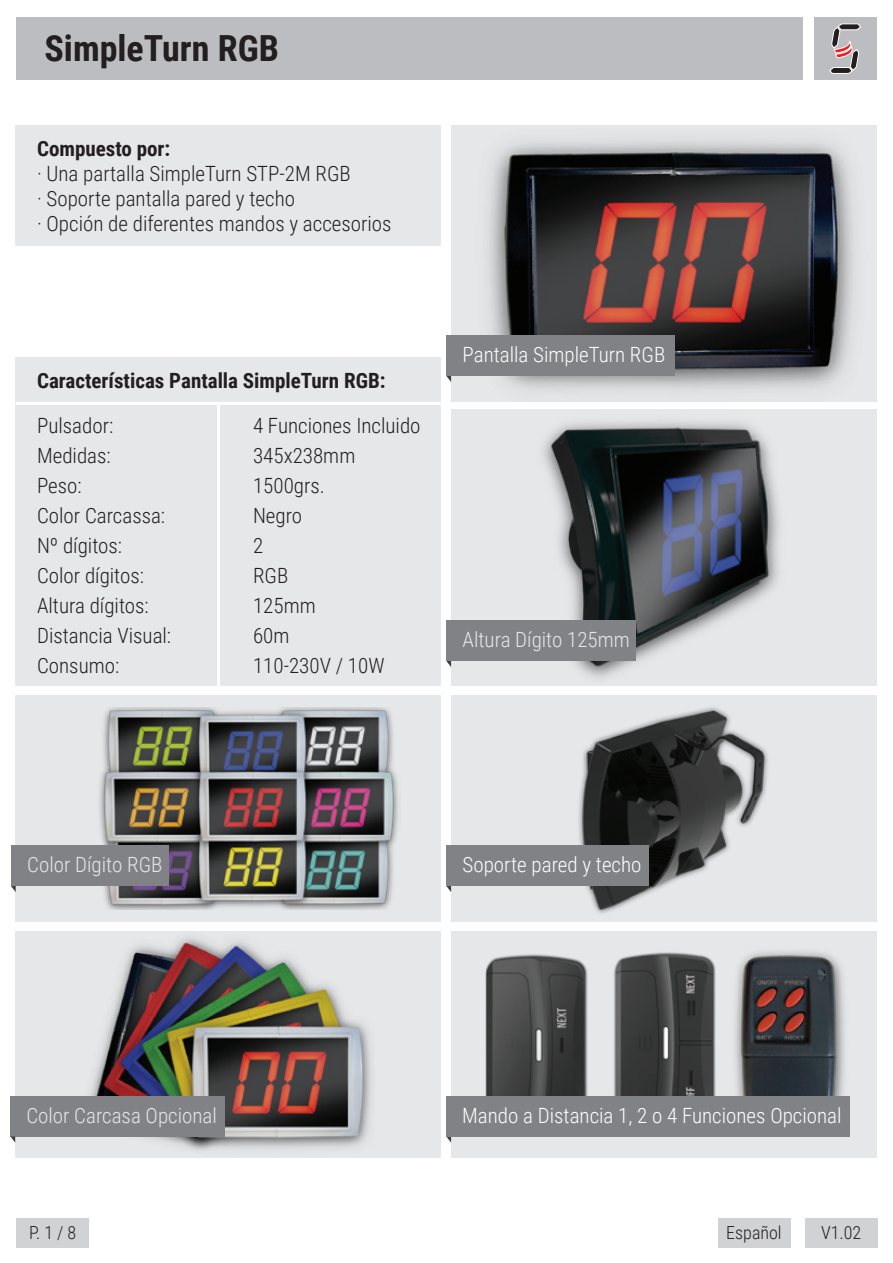
<style>
.page{position:relative;width:893px;height:1263px;background:#fff}
.page>*{position:absolute;margin:0;border:0;box-sizing:border-box;transform-origin:0 0}
.t1{font:700 36px "Roboto Condensed";color:#231f20}
.t2{font:300 21px/25.2px "Roboto Condensed";color:#231f20}
.t3{font:300 21px "Roboto Condensed";color:#fff}
.t4{font:300 21px "Roboto Condensed";color:#e6e7e9}
.t5{font:700 21px "Roboto Condensed";color:#231f20}
.t6{font:300 18px "Roboto Condensed";color:#231f20}
</style>
<div class="page">
<div style="left:17px;top:1218px;width:72px;height:30px;background:#d1d2d4"></div>
<div style="left:805px;top:1218px;width:72px;height:30px;background:#d1d2d4"></div>
<div style="left:718px;top:1218px;width:72px;height:30px;background:#d1d2d4"></div>
<div style="left:16px;top:18px;width:787px;height:62px;background:#bcbdc0"></div>
<div style="left:15px;top:931px;width:426px;height:227px;background:#e6e7e9"></div>
<img style="left:82px;top:937px;width:289px;height:214px">
<div style="left:451px;top:931px;width:425px;height:227px;background:#e6e7e9"></div>
<img style="left:721px;top:934px;width:156px;height:205px">
<div style="left:451px;top:695px;width:425px;height:226px;background:#e6e7e9"></div>
<img style="left:451px;top:125px;width:426px;height:307px">
<div style="left:16px;top:126px;width:425px;height:120px;background:#e6e7e9"></div>
<div style="left:16px;top:358px;width:425px;height:328px;background:#e6e7e9"></div>
<div style="left:451px;top:409px;width:425px;height:277px;background:#e6e7e9"></div>
<div style="left:16px;top:695px;width:425px;height:226px;background:#e6e7e9"></div>
<hr style="left:16px;top:402px;width:425px;height:3px;background:#fff">
<hr style="left:217px;top:402px;width:3px;height:288px;background:#fff">
<svg style="left:11px;top:886px;width:5px;height:6px"></svg>
<svg style="left:446px;top:886px;width:5px;height:6px"></svg>
<svg style="left:446px;top:661px;width:5px;height:6px"></svg>
<div style="left:446px;top:336px;width:228px;height:40px;background:#808285"></div>
<svg style="left:446px;top:376px;width:5px;height:6px"></svg>
<div style="left:10px;top:1096px;width:215px;height:40px;background:#808285"></div>
<svg style="left:10px;top:1136px;width:5px;height:7px"></svg>
<img style="left:97px;top:707px;width:302px;height:202px">
<div style="left:11px;top:846px;width:158px;height:40px;background:#808285"></div>
<svg style="left:446px;top:1136px;width:5px;height:7px"></svg>
<img style="left:490px;top:404px;width:357px;height:274px">
<div style="left:446px;top:621px;width:190px;height:40px;background:#808285"></div>
<div style="left:814px;top:18px;width:62px;height:62px;background:#bcbdc0"></div>
<svg style="left:829px;top:23px;width:32px;height:51px"></svg>
<img style="left:523px;top:707px;width:286px;height:215px">
<div style="left:446px;top:846px;width:202px;height:40px;background:#808285"></div>
<img style="left:604px;top:952px;width:117px;height:185px">
<img style="left:480px;top:954px;width:114px;height:183px">
<div style="left:446px;top:1096px;width:404px;height:40px;background:#808285"></div>
<h1 class="t1" style="left:45px;top:23px;width:236px">SimpleTurn RGB</h1>
<p class="t5" style="left:37px;top:133px;width:135px">Compuesto por:</p>
<p class="t2" style="left:37px;top:160px;width:356px">· Una partalla SimpleTurn STP-2M RGB<br>· Soporte pantalla pared y techo<br>· Opción de diferentes mandos y accesorios</p>
<p class="t5" style="left:37px;top:366px;width:350px">Características Pantalla SimpleTurn RGB:</p>
<p class="t2" style="left:37px;top:412px;width:78px">Pulsador:</p>
<p class="t2" style="left:253px;top:412px;width:169px">4 Funciones Incluido</p>
<p class="t2" style="left:37px;top:442px;width:75px">Medidas:</p>
<p class="t2" style="left:253px;top:442px;width:104px">345x238mm</p>
<p class="t2" style="left:37px;top:472px;width:46px">Peso:</p>
<p class="t2" style="left:253px;top:472px;width:73px">1500grs.</p>
<p class="t2" style="left:37px;top:502px;width:130px">Color Carcassa:</p>
<p class="t2" style="left:253px;top:502px;width:51px">Negro</p>
<p class="t2" style="left:37px;top:532px;width:87px">Nº dígitos:</p>
<p class="t2" style="left:253px;top:532px;width:12px">2</p>
<p class="t2" style="left:37px;top:562px;width:109px">Color dígitos:</p>
<p class="t2" style="left:253px;top:562px;width:37px">RGB</p>
<p class="t2" style="left:37px;top:592px;width:113px">Altura dígitos:</p>
<p class="t2" style="left:253px;top:592px;width:64px">125mm</p>
<p class="t2" style="left:37px;top:622px;width:136px">Distancia Visual:</p>
<p class="t2" style="left:253px;top:622px;width:38px">60m</p>
<p class="t2" style="left:37px;top:652px;width:84px">Consumo:</p>
<p class="t2" style="left:253px;top:652px;width:133px">110-230V / 10W</p>
<p class="t3" style="left:463px;top:340px;width:204px">Pantalla SimpleTurn RGB</p>
<p class="t4" style="left:463px;top:625px;width:169px">Altura Dígito 125mm</p>
<p class="t4" style="left:27px;top:850px;width:137px">Color Dígito RGB</p>
<p class="t3" style="left:463px;top:850px;width:180px">Soporte pared y techo</p>
<p class="t4" style="left:26px;top:1100px;width:192px">Color Carcasa Opcional</p>
<p class="t3" style="left:462px;top:1100px;width:381px">Mando a Distancia 1, 2 o 4 Funciones Opcional</p>
<p class="t6" style="left:29px;top:1220px;width:49px">P. 1 / 8</p>
<p class="t6" style="left:726px;top:1220px;width:57px">Español</p>
<p class="t6" style="left:821px;top:1220px;width:42px">V1.02</p>
</div>
